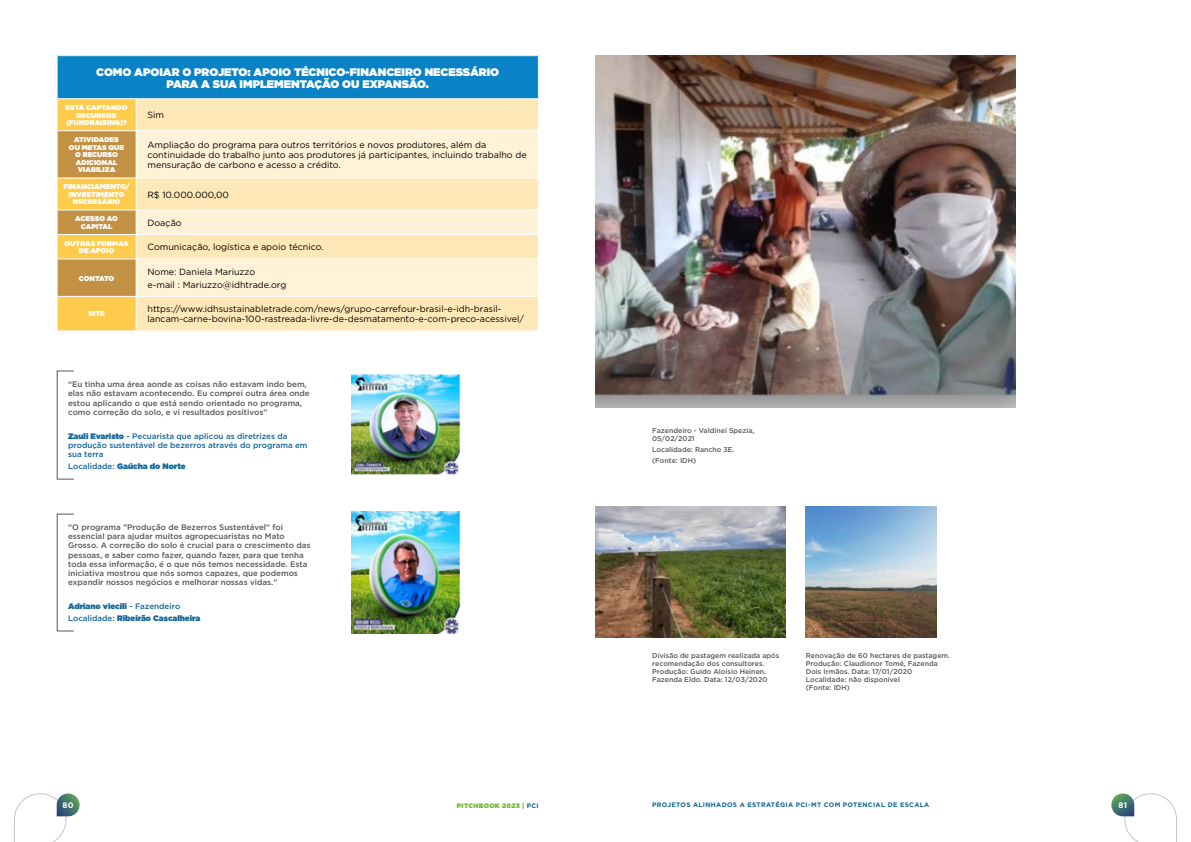
<style>
.page{position:relative;width:1191px;height:842px;background:#fff}
.page>*{position:absolute;margin:0;border:0;box-sizing:border-box;transform-origin:0 0}
.t1{font:900 11px/11.9px "Gotham";color:#fff;text-align:center}
.t2{font:9px/10.4px "Gotham";color:#000}
.t3{font:500 8px/9.2px "Gotham";color:#575756}
.t4{font:500 8px/9.2px "Gotham";color:#10669a}
.t5{font:900 8px/12px "Gotham";color:#10669a}
.t6{font:700 8px "Gotham";color:#fff}
.t7{font:500 7px/8px "Gotham";color:#575756}
.t8{font:900 7px/7.6px "Gotham";color:#fff;text-align:center}
.t9{font:900 7px "Gotham";letter-spacing:-.025em;color:#fff}
.t10{font:700 6.5px "Gotham";letter-spacing:.05em;color:#10669a}
.t11{font:900 6.5px "Gotham";letter-spacing:.05em;color:#75b839}
.s1{font-weight:900}
.s2{font-weight:500}
.s3{font-weight:700;color:#10669a}
</style>
<div class="page">
<svg style="left:14px;top:793px;width:52px;height:49px"></svg>
<svg style="left:1124px;top:793px;width:52px;height:49px"></svg>
<svg style="left:57px;top:793px;width:23px;height:23px"></svg>
<svg style="left:1111px;top:793px;width:23px;height:23px"></svg>
<div style="left:57px;top:56px;width:481px;height:43px;background:#0983c6"></div>
<div style="left:137px;top:99px;width:401px;height:232px;background:#ffe8b8"></div>
<svg style="left:137px;top:131px;width:401px;height:165px;background:#ffeecd"></svg>
<hr style="left:57px;top:56px;width:1px;height:42px;background:#fff">
<hr style="left:57px;top:98px;width:79px;height:1px;background:#fff">
<svg style="left:57px;top:99px;width:80px;height:232px;background:#e3b250"></svg>
<hr style="left:57px;top:259px;width:79px;height:1px;background:#fff">
<hr style="left:57px;top:296px;width:79px;height:1px;background:#fff">
<hr style="left:57px;top:297px;width:1px;height:34px;background:#fff">
<hr style="left:136px;top:297px;width:1px;height:34px;background:#fff">
<hr style="left:136px;top:210px;width:403px;height:1px;background:#fff">
<hr style="left:136px;top:234px;width:403px;height:1px;background:#fff">
<hr style="left:136px;top:259px;width:403px;height:1px;background:#fff">
<hr style="left:136px;top:296px;width:403px;height:1px;background:#fff">
<hr style="left:57px;top:178px;width:1px;height:32px;background:#fff">
<hr style="left:57px;top:178px;width:79px;height:1px;background:#fff">
<hr style="left:136px;top:178px;width:1px;height:32px;background:#fff">
<hr style="left:136px;top:131px;width:1px;height:47px;background:#fff">
<hr style="left:136px;top:130px;width:403px;height:1px;background:#fff">
<hr style="left:136px;top:178px;width:403px;height:1px;background:#fff">
<hr style="left:136px;top:98px;width:403px;height:1px;background:#fff">
<div style="left:57px;top:370px;width:17px;height:110px;border:1px solid #575756"></div>
<img style="left:351px;top:375px;width:109px;height:100px">
<div style="left:57px;top:514px;width:17px;height:117px;border:1px solid #575756"></div>
<img style="left:351px;top:512px;width:109px;height:121px">
<img style="left:595px;top:55px;width:420px;height:353px">
<img style="left:595px;top:507px;width:190px;height:130px">
<img style="left:806px;top:507px;width:130px;height:130px">
<h1 class="t1" style="left:96px;top:66px;width:404px">COMO APOIAR O PROJETO: APOIO TÉCNICO-FINANCEIRO NECESSÁRIO<br>PARA A SUA IMPLEMENTAÇÃO OU EXPANSÃO.</h1>
<p class="t8" style="left:66px;top:104px;width:63px">ESTÁ CAPTANDO<br>RECURSOS (FUNDRAISING)?</p>
<p class="t2" style="left:147px;top:110px;width:18px">Sim</p>
<p class="t8" style="left:69px;top:136px;width:57px">ATIVIDADES<br>OU METAS QUE<br>O RECURSO<br>ADICIONAL<br>VIABILIZA</p>
<p class="t2" style="left:147px;top:139px;width:381px">Ampliação do programa para outros territórios e novos produtores, além da continuidade do trabalho junto aos produtores já participantes, incluindo trabalho de mensuração de carbono e acesso a crédito.</p>
<p class="t8" style="left:64px;top:183px;width:67px">FINANCIAMENTO/<br>INVESTIMENTO<br>NECESSÁRIO</p>
<p class="t2" style="left:147px;top:189px;width:83px">R$ 10.000.000,00</p>
<p class="t8" style="left:75px;top:215px;width:44px">ACESSO AO<br>CAPITAL</p>
<p class="t2" style="left:147px;top:217px;width:36px">Doação</p>
<p class="t8" style="left:65px;top:239px;width:65px">OUTRAS FORMAS<br>DE APOIO</p>
<p class="t2" style="left:147px;top:242px;width:178px">Comunicação, logística e apoio técnico.</p>
<p class="t9" style="left:79px;top:273px;width:37px">CONTATO</p>
<p class="t2" style="left:147px;top:265px;width:140px;line-height:13.2px">Nome: Daniela Mariuzzo<br>e-mail : Mariuzzo@idhtrade.org</p>
<p class="t8" style="left:88px;top:310px;width:18px">SITE</p>
<p class="t2" style="left:147px;top:304px;width:378px">https://www.idhsustainabletrade.com/news/grupo-carrefour-brasil-e-idh-brasil&shy;lancam-carne-bovina-100-rastreada-livre-de-desmatamento-e-com-preco-acessivel/</p>
<p class="t3" style="left:68px;top:380px;width:243px">“Eu tinha uma área aonde as coisas não estavam indo bem, elas não estavam acontecendo. Eu comprei outra área onde estou aplicando o que está sendo orientado no programa, como correção do solo, e vi resultados positivos”</p>
<p class="t4" style="left:68px;top:431px;width:241px"><span class="s1">Zauli Evaristo</span> - Pecuarista que aplicou as diretrizes da produção sustentável de bezerros através do programa em sua terra</p>
<p class="t5" style="left:68px;top:460px;width:119px"><span class="s2">Localidade:</span> Gaúcha do Norte</p>
<p class="t3" style="left:68px;top:522px;width:244px">“O programa "Produção de Bezerros Sustentável" foi essencial para ajudar muitos agropecuaristas no Mato Grosso. A correção do solo é crucial para o crescimento das pessoas, e saber como fazer, quando fazer, para que tenha toda essa informação, é o que nós temos necessidade. Esta iniciativa mostrou que nós somos capazes, que podemos expandir nossos negócios e melhorar nossas vidas.”</p>
<p class="t5" style="left:68px;top:600px;width:134px">Adriano viecili <span class="s2">- Fazendeiro<br>Localidade:</span> Ribeirão Cascalheira</p>
<p class="t7" style="left:652px;top:426px;width:104px">Fazendeiro - Valdinei Spezia,<br>05/02/2021</p>
<p class="t7" style="left:652px;top:444px;width:84px;line-height:10.9px">Localidade: Rancho 3E. (Fonte: IDH)</p>
<p class="t7" style="left:652px;top:651px;width:129px">Divisão de pastagem realizada após recomendação dos consultores.<br>Produção: Guido Aloísio Heinen.<br>Fazenda Eldo. Data: 12/03/2020</p>
<p class="t7" style="left:806px;top:651px;width:146px">Renovação de 60 hectares de pastagem.<br>Produção: Claudionor Tomé, Fazenda<br>Dois Irmãos. Data: 17/01/2020<br>Localidade: não disponível<br>(Fonte: IDH)</p>
<p class="t6" style="left:62px;top:800px;width:13px">80</p>
<p class="t11" style="left:457px;top:801px;width:83px">PITCHBOOK 2023 | <span class="s3">PCI</span></p>
<p class="t10" style="left:652px;top:801px;width:278px">PROJETOS ALINHADOS A ESTRATÉGIA PCI-MT COM POTENCIAL DE ESCALA</p>
<p class="t6" style="left:1118px;top:800px;width:10px">81</p>
</div>
